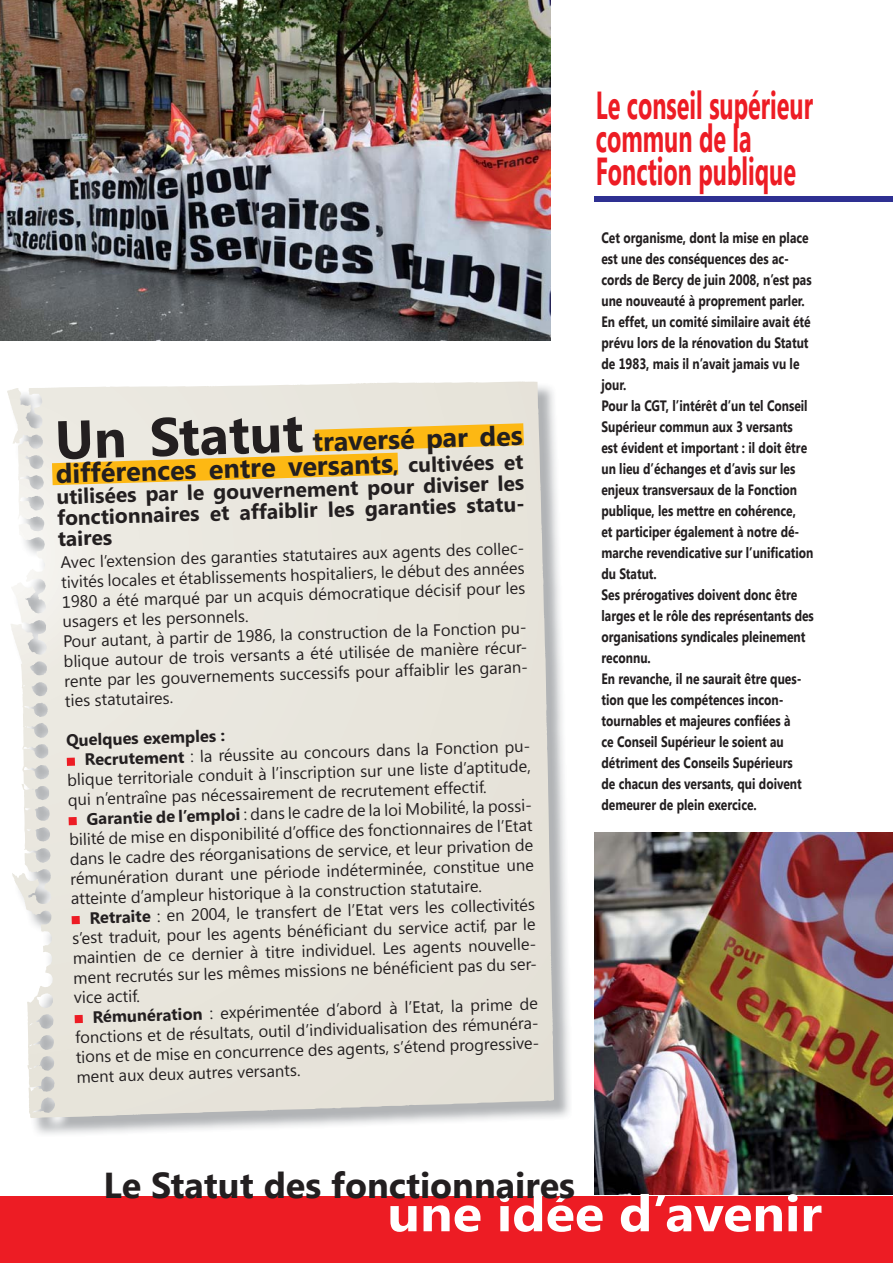
<style>
.page{position:relative;width:893px;height:1263px;background:#fff}
.page>*{position:absolute;margin:0;border:0;box-sizing:border-box;transform-origin:0 0}
.t1{font:700 50.4px "Segoe UI";color:#fff;scale:1.07 1}
.t2{font:700 39px/33px "Segoe UI";color:#ed1c24;scale:.6 1}
.t3{font:700 36px "Segoe UI";color:#231f20}
.t4{font:700 27px/23.2px "Segoe UI";color:#231f20}
.t5{font:700 21px/20.5px "Segoe UI";color:#231f20;text-align:justify}
.t6{font:16.5px/19.6px "Segoe UI";color:#231f20}
.t7{font:700 16.5px "Segoe UI";color:#231f20}
.t8{font:700 15px/21px "Segoe UI";color:#231f20;scale:.8 1}
.s1{font-size:54px}
.s2{font-size:21px}
.s3{font-weight:700}
</style>
<div class="page">
<img style="left:594px;top:833px;width:299px;height:362px">
<img style="left:11px;top:384px;width:559px;height:750px">
<svg style="left:7px;top:387px;width:517px;height:98px;background:#eddbad"></svg>
<div style="left:67px;top:758px;width:8px;height:8px;background:#ed1c24"></div>
<div style="left:69px;top:817px;width:8px;height:8px;background:#ed1c24"></div>
<div style="left:72px;top:916px;width:8px;height:8px;background:#ed1c24"></div>
<div style="left:75px;top:1015px;width:8px;height:8px;background:#ed1c24"></div>
<img style="left:0;top:0;width:550px;height:340px">
<div style="left:594px;top:196px;width:299px;height:6px;background:#2e3092"></div>
<div style="left:0;top:1196px;width:893px;height:67px;background:#ed1c24"></div>
<h3 class="t4" style="left:55px;top:438px;width:469px;rotate:-2deg"><span class="s1">Un Statut</span> traversé par des différences entre versants<span class="s2">, cultivées et</span></h3>
<p class="t5" style="left:56px;top:486px;width:471px;rotate:-2deg">utilisées par le gouvernement pour diviser les fonctionnaires et affaiblir les garanties statu&shy;taires</p>
<p class="t6" style="left:60px;top:552px;width:467px;rotate:-2deg">Avec l’extension des garanties statutaires aux agents des collec&shy;tivités locales et établissements hospitaliers, le début des années 1980 a été marqué par un acquis démocratique décisif pour les usagers et les personnels.<br>Pour autant, à partir de 1986, la construction de la Fonction pu&shy;blique autour de trois versants a été utilisée de manière récur&shy;rente par les gouvernements successifs pour affaiblir les garan&shy;ties statutaires.</p>
<p class="t7" style="left:66px;top:729px;width:160px;rotate:-2deg">Quelques exemples :</p>
<p class="t6" style="left:84px;top:750px;width:449px;rotate:-2deg"><span class="s3">Recrutement</span> : la réussite au concours dans la Fonction pu-</p>
<p class="t6" style="left:67px;top:770px;width:465px;rotate:-2deg">blique territoriale conduit à l’inscription sur une liste d’aptitude,</p>
<p class="t6" style="left:68px;top:790px;width:420px;rotate:-2deg">qui n’entraîne pas nécessairement de recrutement effectif.</p>
<p class="t6" style="left:86px;top:809px;width:449px;rotate:-2deg"><span class="s3">Garantie de l’emploi</span> : dans le cadre de la loi Mobilité, la possi-</p>
<p class="t6" style="left:69px;top:829px;width:465px;rotate:-2deg">bilité de mise en disponibilité d’office des fonctionnaires de l’Etat</p>
<p class="t6" style="left:69px;top:849px;width:465px;rotate:-2deg">dans le cadre des réorganisations de service, et leur privation de</p>
<p class="t6" style="left:70px;top:869px;width:465px;rotate:-2deg">rémunération durant une période indéterminée, constitue une</p>
<p class="t6" style="left:71px;top:889px;width:413px;rotate:-2deg">atteinte d’ampleur historique à la construction statutaire.</p>
<p class="t6" style="left:89px;top:908px;width:447px;rotate:-2deg"><span class="s3">Retraite</span> : en 2004, le transfert de l’Etat vers les collectivités</p>
<p class="t6" style="left:72px;top:928px;width:465px;rotate:-2deg">s’est traduit, pour les agents bénéficiant du service actif, par le</p>
<p class="t6" style="left:72px;top:948px;width:467px;rotate:-2deg">maintien de ce dernier à titre individuel. Les agents nouvelle-</p>
<p class="t6" style="left:73px;top:968px;width:467px;rotate:-2deg">ment recrutés sur les mêmes missions ne bénéficient pas du ser-</p>
<p class="t6" style="left:74px;top:987px;width:67px;rotate:-2deg">vice actif.</p>
<p class="t6" style="left:74px;top:1008px;width:467px;text-align:justify;text-indent:18px;rotate:-2deg"><span class="s3">Rémunération</span> : expérimentée d’abord à l’Etat, la prime de fonctions et de résultats, outil d’individualisation des rémunéra&shy;tions et de mise en concurrence des agents, s’étend progressive&shy;ment aux deux autres versants.</p>
<h2 class="t2" style="left:596px;top:86px;width:364px">Le conseil supérieur commun de la<br>Fonction publique</h2>
<p class="t8" style="left:601px;top:226px;width:267px">Cet organisme, dont la mise en place est une des conséquences des ac&shy;cords de Bercy de juin 2008, n’est pas une nouveauté à proprement parler.<br>En effet, un comité similaire avait été prévu lors de la rénovation du Statut de 1983, mais il n’avait jamais vu le jour.<br>Pour la CGT, l’intérêt d’un tel Conseil<br>Supérieur commun aux 3 versants<br>est évident et important : il doit être un lieu d’échanges et d’avis sur les enjeux transversaux de la Fonction publique, les mettre en cohérence,<br>et participer également à notre dé&shy;marche revendicative sur l’unification du Statut.<br>Ses prérogatives doivent donc être larges et le rôle des représentants des organisations syndicales pleinement reconnu.<br>En revanche, il ne saurait être ques&shy;tion que les compétences incon&shy;tournables et majeures confiées à<br>ce Conseil Supérieur le soient au détriment des Conseils Supérieurs<br>de chacun des versants, qui doivent demeurer de plein exercice.</p>
<h3 class="t3" style="left:103px;top:1159px;width:473px">Le Statut des fonctionnaires</h3>
<h1 class="t1" style="left:387px;top:1177px;width:408px">une idée d’avenir</h1>
</div>
